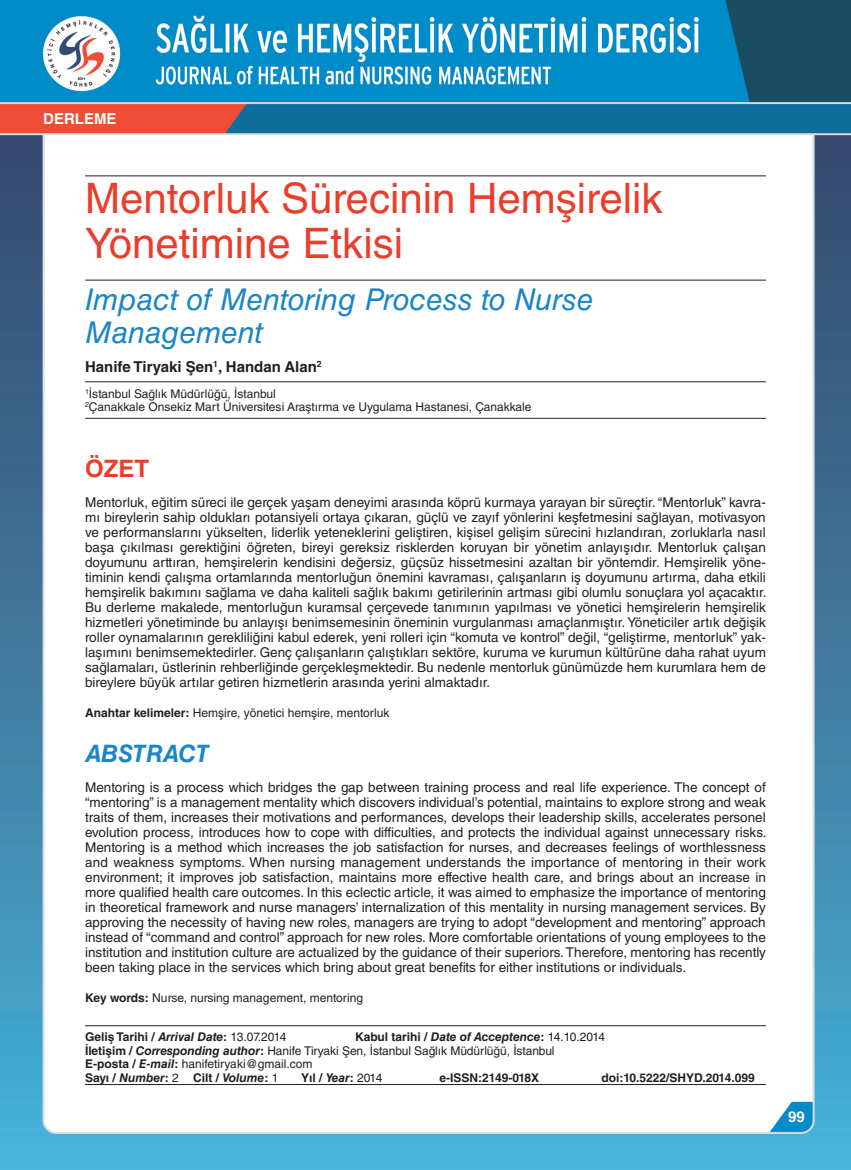
<style>
.page{position:relative;width:851px;height:1170px;background:#fff}
.page>*{position:absolute;margin:0;border:0;box-sizing:border-box;transform-origin:0 0}
.t1{font:42px "Helvetica LT Std";color:#e83e2b}
.t2{font:italic 30px "Helvetica LT Std";color:#1b86c6}
.t3{font:italic 700 24px "Helvetica LT Std";color:#1b86c6}
.t4{font:700 24px "Helvetica LT Std";color:#e83e2b}
.t5{font:700 15px "Helvetica LT Std";color:#231f20}
.t6{font:700 15px "Helvetica LT Std";color:#fff}
.t7{font:13.5px/15px "Helvetica LT Std";color:#231f20;text-align:justify}
.t8{font:12px "Helvetica LT Std";color:#231f20}
.t9{font:700 12px "Helvetica LT Std";color:#231f20}
.t10{font:italic 700 12px "Helvetica LT Std";color:#231f20}
.s1{font-weight:700}
.s2{font-style:italic}
.s3{font-weight:400}
.s4{font-style:normal}
.s5{font-weight:400;font-style:normal}
.s6{font-weight:700;font-style:italic}
</style>
<div class="page">
<img style="left:0;top:0;width:850px;height:1169px">
<hr style="left:85px;top:175px;width:680px;height:1px;background:#231f20">
<hr style="left:85px;top:280px;width:680px;height:1px;background:#231f20">
<hr style="left:85px;top:1025px;width:680px;height:1px;background:#231f20">
<hr style="left:85px;top:1084px;width:680px;height:1px;background:#231f20">
<hr style="left:85px;top:381px;width:680px;height:1px;background:#231f20">
<hr style="left:85px;top:418px;width:680px;height:1px;background:#231f20">
<p class="t6" style="left:43px;top:109px;width:75px">DERLEME</p>
<p class="t1" style="left:85px;top:174px;width:578px">Mentorluk Sürecinin Hemşirelik</p>
<p class="t1" style="left:85px;top:219px;width:319px">Yönetimine Etkisi</p>
<p class="t2" style="left:85px;top:282px;width:510px">Impact of Mentoring Process to Nurse</p>
<p class="t2" style="left:85px;top:315px;width:180px">Management</p>
<p class="t5" style="left:85px;top:358px;width:238px">Hanife Tiryaki Şen<sup>1</sup>, Handan Alan<sup>2</sup></p>
<p class="t8" style="left:85px;top:386px;width:192px"><sup>1</sup>İstanbul Sağlık Müdürlüğü, İstanbul</p>
<p class="t8" style="left:85px;top:400px;width:448px"><sup>2</sup>Çanakkale Onsekiz Mart Üniversitesi Araştırma ve Uygulama Hastanesi, Çanakkale</p>
<p class="t4" style="left:85px;top:453px;width:66px">ÖZET</p>
<p class="t7" style="left:85px;top:494px;width:683px">Mentorluk, eğitim süreci ile gerçek yaşam deneyimi arasında köprü kurmaya yarayan bir süreçtir. “Mentorluk” kavra&shy;mı bireylerin sahip oldukları potansiyeli ortaya çıkaran, güçlü ve zayıf yönlerini keşfetmesini sağlayan, motivasyon ve performanslarını yükselten, liderlik yeteneklerini geliştiren, kişisel gelişim sürecini hızlandıran, zorluklarla nasıl başa çıkılması gerektiğini öğreten, bireyi gereksiz risklerden koruyan bir yönetim anlayışıdır. Mentorluk çalışan doyumunu arttıran, hemşirelerin kendisini değersiz, güçsüz hissetmesini azaltan bir yöntemdir. Hemşirelik yöne&shy;timinin kendi çalışma ortamlarında mentorluğun önemini kavraması, çalışanların iş doyumunu artırma, daha etkili hemşirelik bakımını sağlama ve daha kaliteli sağlık bakımı getirilerinin artması gibi olumlu sonuçlara yol açacaktır.<br>Bu derleme makalede, mentorluğun kuramsal çerçevede tanımının yapılması ve yönetici hemşirelerin hemşirelik hizmetleri yönetiminde bu anlayışı benimsemesinin öneminin vurgulanması amaçlanmıştır. Yöneticiler artık değişik roller oynamalarının gerekliliğini kabul ederek, yeni rolleri için “komuta ve kontrol” değil, “geliştirme, mentorluk” yak&shy;laşımını benimsemektedirler. Genç çalışanların çalıştıkları sektöre, kuruma ve kurumun kültürüne daha rahat uyum sağlamaları, üstlerinin rehberliğinde gerçekleşmektedir. Bu nedenle mentorluk günümüzde hem kurumlara hem de bireylere büyük artılar getiren hizmetlerin arasında yerini almaktadır.</p>
<p class="t8" style="left:85px;top:705px;width:306px"><span class="s1">Anahtar kelimeler:</span> Hemşire, yönetici hemşire, mentorluk</p>
<p class="t3" style="left:85px;top:738px;width:126px">ABSTRACT</p>
<p class="t7" style="left:85px;top:779px;width:683px">Mentoring is a process which bridges the gap between training process and real life experience. The concept of “mentoring” is a management mentality which discovers individual’s potential, maintains to explore strong and weak traits of them, increases their motivations and performances, develops their leadership skills, accelerates personel evolution process, introduces how to cope with difficulties, and protects the individual against unnecessary risks.<br>Mentoring is a method which increases the job satisfaction for nurses, and decreases feelings of worthlessness and weakness symptoms. When nursing management understands the importance of mentoring in their work environment; it improves job satisfaction, maintains more effective health care, and brings about an increase in more qualified health care outcomes. In this eclectic article, it was aimed to emphasize the importance of mentoring in theoretical framework and nurse managers’ internalization of this mentality in nursing management services. By approving the necessity of having new roles, managers are trying to adopt “development and mentoring” approach instead of “command and control” approach for new roles. More comfortable orientations of young employees to the institution and institution culture are actualized by the guidance of their superiors. Therefore, mentoring has recently been taking place in the services which bring about great benefits for either institutions or individuals.</p>
<p class="t8" style="left:85px;top:990px;width:279px"><span class="s1">Key words:</span> Nurse, nursing management, mentoring</p>
<p class="t9" style="left:85px;top:1029px;width:203px">Geliş Tarihi / <span class="s2">Arrival Date</span>: <span class="s3">13.07.2014</span></p>
<p class="t10" style="left:355px;top:1029px;width:251px"><span class="s4">Kabul tarihi /</span> Date of Acceptence<span class="s4">:</span> <span class="s5">14.10.2014</span></p>
<p class="t8" style="left:85px;top:1043px;width:471px"><span class="s1">İletişim /</span> <span class="s6">Corresponding author</span><span class="s1">:</span> Hanife Tiryaki Şen, İstanbul Sağlık Müdürlüğü, İstanbul</p>
<p class="t8" style="left:85px;top:1057px;width:229px"><span class="s1">E-posta /</span> <span class="s6">E-mail</span><span class="s1">:</span> hanifetiryaki@gmail.com</p>
<p class="t9" style="left:85px;top:1070px;width:195px">Sayı / <span class="s2">Number</span>: <span class="s3">2</span> Cilt / <span class="s2">Volume</span>: <span class="s3">1</span></p>
<p class="t9" style="left:301px;top:1070px;width:83px">Yıl / <span class="s2">Year</span>: <span class="s3">2014</span></p>
<p class="t9" style="left:439px;top:1070px;width:101px">e-ISSN:2149-018X</p>
<p class="t9" style="left:601px;top:1070px;width:155px">doi:10.5222/SHYD.2014.099</p>
<p class="t6" style="left:785px;top:1107px;width:18px">99</p>
<p class="t6" style="left:788px;top:1107px;width:18px">99</p>
</div>
